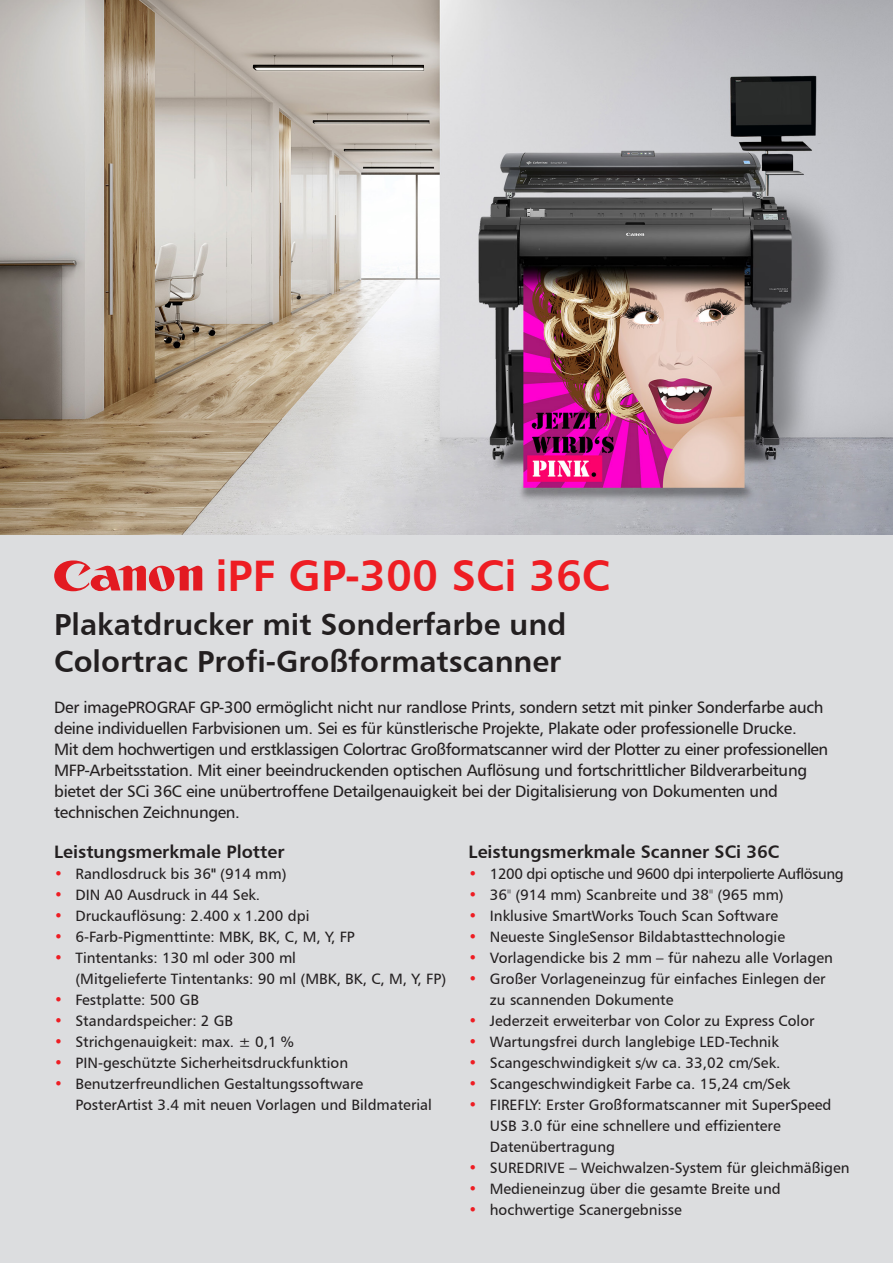
<style>
.page{position:relative;width:893px;height:1263px;background:#fff}
.page>*{position:absolute;margin:0;border:0;box-sizing:border-box;transform-origin:0 0}
.t1{font:44.1px "Humanist 777 BT Bold B";color:#ee1d23}
.t2{font:30.45px/36.5px "Humanist 777 BT Bold B";color:#231f20}
.t3{font:18px "Humanist 777 BT Bold B";color:#231f20}
.t4{font:16.5px/21px "Humanist 777 BT Roman B";letter-spacing:-.02em;color:#231f20}
.t5{font:15px/21px "Humanist 777 BT Roman B";color:#231f20}
.t6{font:15px "Humanist 777 BT Roman B";letter-spacing:-.03em;color:#231f20}
.s1{color:#ee1d23}
.s2{font-family:"Humanist 777 BT Bold B"}
.s3{font-family:"Humanist 777 BT Light B"}
</style>
<div class="page">
<img style="left:0;top:0;width:893px;height:536px">
<div style="left:0;top:536px;width:893px;height:727px;background:#dcdddf"></div>
<svg style="left:54px;top:560px;width:148px;height:31px"></svg>
<h1 class="t1" style="left:215px;top:548px;width:396px">iPF GP-300 SCi 36C</h1>
<h2 class="t2" style="left:54px;top:606px;width:514px">Plakatdrucker mit Sonderfarbe und<br>Colortrac Profi-Großformatscanner</h2>
<p class="t4" style="left:54px;top:697px;width:776px">Der imagePROGRAF GP-300 ermöglicht nicht nur randlose Prints, sondern setzt mit pinker Sonderfarbe auch deine individuellen Farbvisionen um. Sei es für künstlerische Projekte, Plakate oder professionelle Drucke.<br>Mit dem hochwertigen und erstklassigen Colortrac Großformatscanner wird der Plotter zu einer professionellen MFP-Arbeitsstation. Mit einer beeindruckenden optischen Auflösung und fortschrittlicher Bildverarbeitung bietet der SCi 36C eine unübertroffene Detailgenauigkeit bei der Digitalisierung von Dokumenten und technischen Zeichnungen.</p>
<p class="t3" style="left:54px;top:840px;width:232px">Leistungsmerkmale Plotter</p>
<p class="t5" style="left:54px;top:863px;width:234px"><span class="s1">•</span> Randlosdruck bis 36<span class="s2">"</span> (914 mm)</p>
<p class="t5" style="left:54px;top:884px;width:208px"><span class="s1">•</span> DIN A0 Ausdruck in 44 Sek.</p>
<p class="t5" style="left:54px;top:905px;width:257px"><span class="s1">•</span> Druckauflösung: 2.400 x 1.200 dpi</p>
<p class="t5" style="left:54px;top:926px;width:302px"><span class="s1">•</span> 6-Farb-Pigmenttinte: MBK, BK, C, M, Y, FP</p>
<p class="t5" style="left:75px;top:947px;width:372px;text-indent:-21px"><span class="s1">•</span> Tintentanks: 130 ml oder 300 ml<br>(Mitgelieferte Tintentanks: 90 ml (MBK, BK, C, M, Y, FP)</p>
<p class="t5" style="left:54px;top:989px;width:146px"><span class="s1">•</span> Festplatte: 500 GB</p>
<p class="t5" style="left:54px;top:1010px;width:180px"><span class="s1">•</span> Standardspeicher: 2 GB</p>
<p class="t5" style="left:54px;top:1031px;width:241px"><span class="s1">•</span> Strichgenauigkeit: max. ± 0,1 %</p>
<p class="t5" style="left:54px;top:1052px;width:295px"><span class="s1">•</span> PIN-geschützte Sicherheitsdruckfunktion</p>
<p class="t5" style="left:75px;top:1073px;width:358px;text-indent:-21px"><span class="s1">•</span> Benutzerfreundlichen Gestaltungssoftware<br>PosterArtist 3.4 mit neuen Vorlagen und Bildmaterial</p>
<p class="t3" style="left:469px;top:840px;width:312px">Leistungsmerkmale Scanner SCi 36C</p>
<p class="t6" style="left:469px;top:865px;width:377px"><span class="s1">•</span> 1200 dpi optische und 9600 dpi interpolierte Auflösung</p>
<p class="t5" style="left:469px;top:884px;width:317px"><span class="s1">•</span> 36<span class="s3">"</span> (914 mm) Scanbreite und 38<span class="s3">"</span> (965 mm)</p>
<p class="t5" style="left:469px;top:905px;width:311px"><span class="s1">•</span> Inklusive SmartWorks Touch Scan Software</p>
<p class="t5" style="left:469px;top:926px;width:318px"><span class="s1">•</span> Neueste SingleSensor Bildabtasttechnologie</p>
<p class="t5" style="left:469px;top:947px;width:366px"><span class="s1">•</span> Vorlagendicke bis 2 mm – für nahezu alle Vorlagen</p>
<p class="t5" style="left:490px;top:968px;width:337px;text-indent:-21px"><span class="s1">•</span> Großer Vorlageneinzug für einfaches Einlegen der zu scannenden Dokumente</p>
<p class="t5" style="left:469px;top:1010px;width:347px"><span class="s1">•</span> Jederzeit erweiterbar von Color zu Express Color</p>
<p class="t5" style="left:469px;top:1031px;width:312px"><span class="s1">•</span> Wartungsfrei durch langlebige LED-Technik</p>
<p class="t5" style="left:469px;top:1052px;width:313px"><span class="s1">•</span> Scangeschwindigkeit s/w ca. 33,02 cm/Sek.</p>
<p class="t5" style="left:469px;top:1073px;width:323px"><span class="s1">•</span> Scangeschwindigkeit Farbe ca. 15,24 cm/Sek</p>
<p class="t5" style="left:490px;top:1094px;width:343px;text-indent:-21px"><span class="s1">•</span> FIREFLY: Erster Großformatscanner mit SuperSpeed<br>USB 3.0 für eine schnellere und effizientere<br>Datenübertragung</p>
<p class="t5" style="left:469px;top:1157px;width:383px"><span class="s1">•</span> SUREDRIVE – Weichwalzen-System für gleichmäßigen</p>
<p class="t5" style="left:469px;top:1178px;width:314px"><span class="s1">•</span> Medieneinzug über die gesamte Breite und</p>
<p class="t5" style="left:469px;top:1199px;width:215px"><span class="s1">•</span> hochwertige Scanergebnisse</p>
</div>
